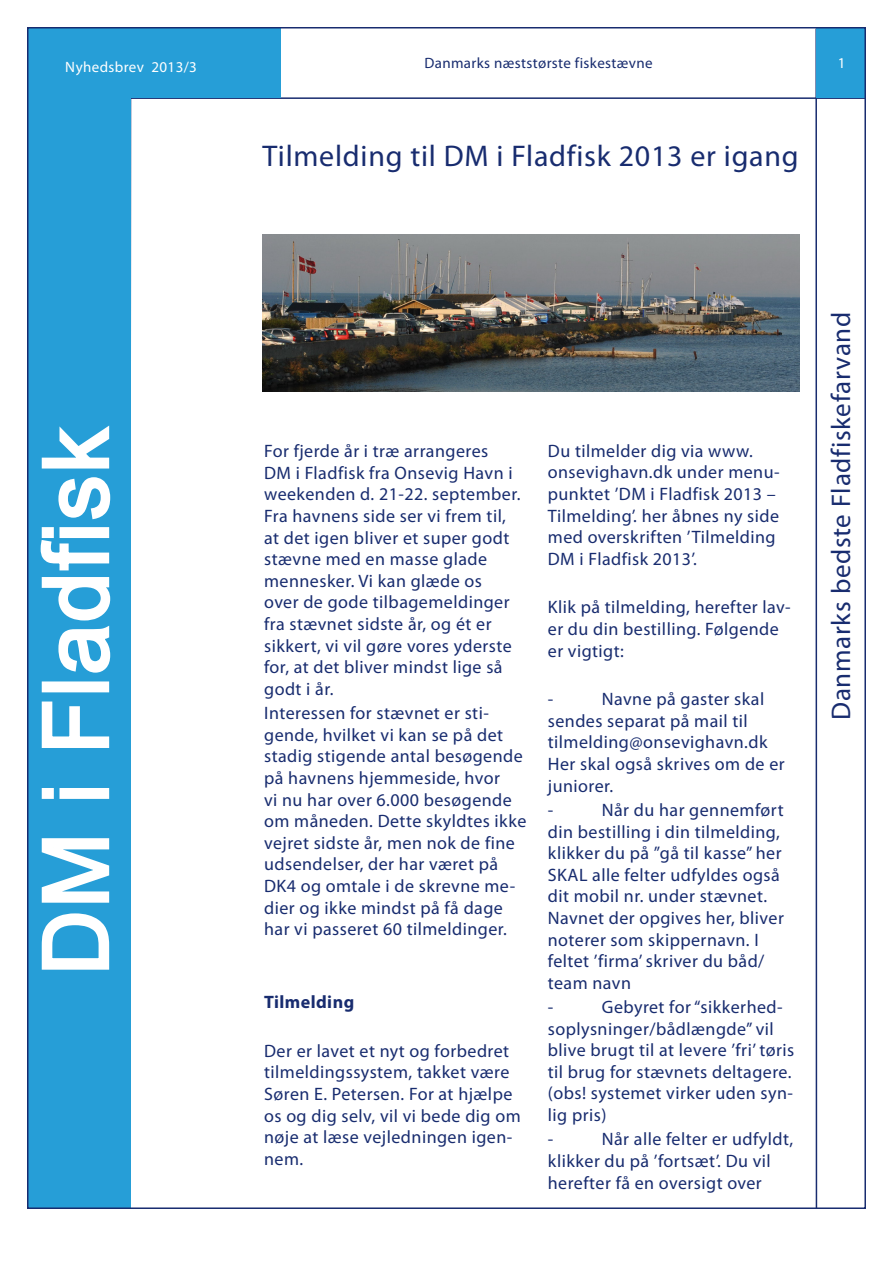
<style>
.page{position:relative;width:893px;height:1263px;background:#fff}
.page>*{position:absolute;margin:0;border:0;box-sizing:border-box;transform-origin:0 0}
.t1{font:90px "Arial";letter-spacing:.025em;color:#fff}
.Body{font:30px "Myriad Pro";letter-spacing:.025em;color:#182c6f}
.Head_1{font:27px "Myriad Pro";letter-spacing:.025em;color:#182c6f}
.Body-2{font:18px/21.6px "Myriad Pro";letter-spacing:.025em;color:#182c6f}
.Body-3{font:700 18px "Myriad Pro";letter-spacing:.025em;color:#182c6f}
.Caption_2{font:15px "Myriad Pro";letter-spacing:.025em;color:#182c6f}
.Caption_1{font:15px "Myriad Pro";letter-spacing:.025em;color:#fff}
</style>
<div class="page">
<svg style="left:130px;top:99px;width:2px;height:1107px"></svg>
<hr style="left:815px;top:29px;width:2px;height:1180px;background:#182c6f">
<hr style="left:28px;top:97px;width:837px;height:2px;background:#182c6f">
<div style="left:27px;top:27px;width:254px;height:70px;background:#269ed7"></div>
<div style="left:817px;top:27px;width:49px;height:70px;background:#269ed7"></div>
<div style="left:27px;top:98px;width:103px;height:1111px;background:#269ed7"></div>
<img style="left:263px;top:235px;width:537px;height:156px">
<svg style="left:41px;top:913px;width:69px;height:57px"></svg>
<svg style="left:41px;top:838px;width:69px;height:65px"></svg>
<svg style="left:41px;top:788px;width:69px;height:11px"></svg>
<svg style="left:41px;top:701px;width:69px;height:47px"></svg>
<div style="left:42px;top:681px;width:67px;height:11px;border:3px solid #fff"></div>
<svg style="left:40px;top:425px;width:71px;height:248px"></svg>
<p class="Caption_1" style="left:65px;top:58px;width:133px">Nyhedsbrev 2013/3</p>
<p class="t1" style="left:17px;top:975px;width:549px;rotate:-90deg">DM i Fladfisk</p>
<p class="Caption_2" style="left:424px;top:54px;width:230px">Danmarks næststørste fiskestævne</p>
<p class="Body" style="left:263px;top:137px;width:537px">Tilmelding til DM i Fladfisk 2013 er igang</p>
<p class="Caption_1" style="left:838px;top:54px;width:9px">1</p>
<p class="Body-2" style="left:264px;top:440px;width:258px">For fjerde år i træ arrangeres<br>DM i Fladfisk fra Onsevig Havn i weekenden d. 21-22. september.<br>Fra havnens side ser vi frem til, at det igen bliver et super godt stævne med en masse glade mennesker. Vi kan glæde os over de gode tilbagemeldinger fra stævnet sidste år, og ét er sikkert, vi vil gøre vores yderste for, at det bliver mindst lige så godt i år.</p>
<p class="Body-2" style="left:264px;top:702px;width:264px">Interessen for stævnet er sti&shy;gende, hvilket vi kan se på det stadig stigende antal besøgende på havnens hjemmeside, hvor<br>vi nu har over 6.000 besøgende om måneden. Dette skyldtes ikke vejret sidste år, men nok de fine udsendelser, der har været på<br>DK4 og omtale i de skrevne me&shy;dier og ikke mindst på få dage har vi passeret 60 tilmeldinger.</p>
<p class="Body-3" style="left:264px;top:990px;width:92px">Tilmelding</p>
<p class="Body-2" style="left:264px;top:1039px;width:258px">Der er lavet et nyt og forbedret tilmeldingssystem, takket være<br>Søren E. Petersen. For at hjælpe os og dig selv, vil vi bede dig om nøje at læse vejledningen igen&shy;nem.</p>
<p class="Body-2" style="left:548px;top:440px;width:233px">Du tilmelder dig via www. onsevighavn.dk under menu&shy;punktet ’DM i Fladfisk 2013 –<br>Tilmelding’. her åbnes ny side med overskriften ’Tilmelding<br>DM i Fladfisk 2013’.</p>
<p class="Body-2" style="left:548px;top:596px;width:244px">Klik på tilmelding, herefter lav&shy;er du din bestilling. Følgende er vigtigt:</p>
<p class="Body-2" style="left:548px;top:688px;width:7px">-</p>
<p class="Body-2" style="left:548px;top:688px;width:238px;text-indent:54px">Navne på gaster skal sendes separat på mail til tilmelding@onsevighavn.dk<br>Her skal også skrives om de er juniorer.</p>
<p class="Body-2" style="left:548px;top:799px;width:7px">-</p>
<p class="Body-2" style="left:548px;top:799px;width:238px;text-indent:54px">Når du har gennemført din bestilling i din tilmelding, klikker du på ”gå til kasse” her<br>SKAL alle felter udfyldes også dit mobil nr. under stævnet.<br>Navnet der opgives her, bliver noterer som skippernavn. I feltet ’firma’ skriver du båd/ team navn</p>
<p class="Body-2" style="left:548px;top:996px;width:7px">-</p>
<p class="Body-2" style="left:548px;top:996px;width:248px;text-indent:54px">Gebyret for “sikkerhed&shy;soplysninger/bådlængde” vil blive brugt til at levere ’fri’ tøris til brug for stævnets deltagere. (obs! systemet virker uden syn&shy;lig pris)</p>
<p class="Body-2" style="left:548px;top:1128px;width:7px">-</p>
<p class="Body-2" style="left:548px;top:1128px;width:247px;text-indent:54px">Når alle felter er udfyldt, klikker du på ’fortsæt’. Du vil herefter få en oversigt over</p>
<p class="Head_1" style="left:824px;top:720px;width:410px;rotate:-90deg">Danmarks bedste Fladfiskefarvand</p>
</div>
